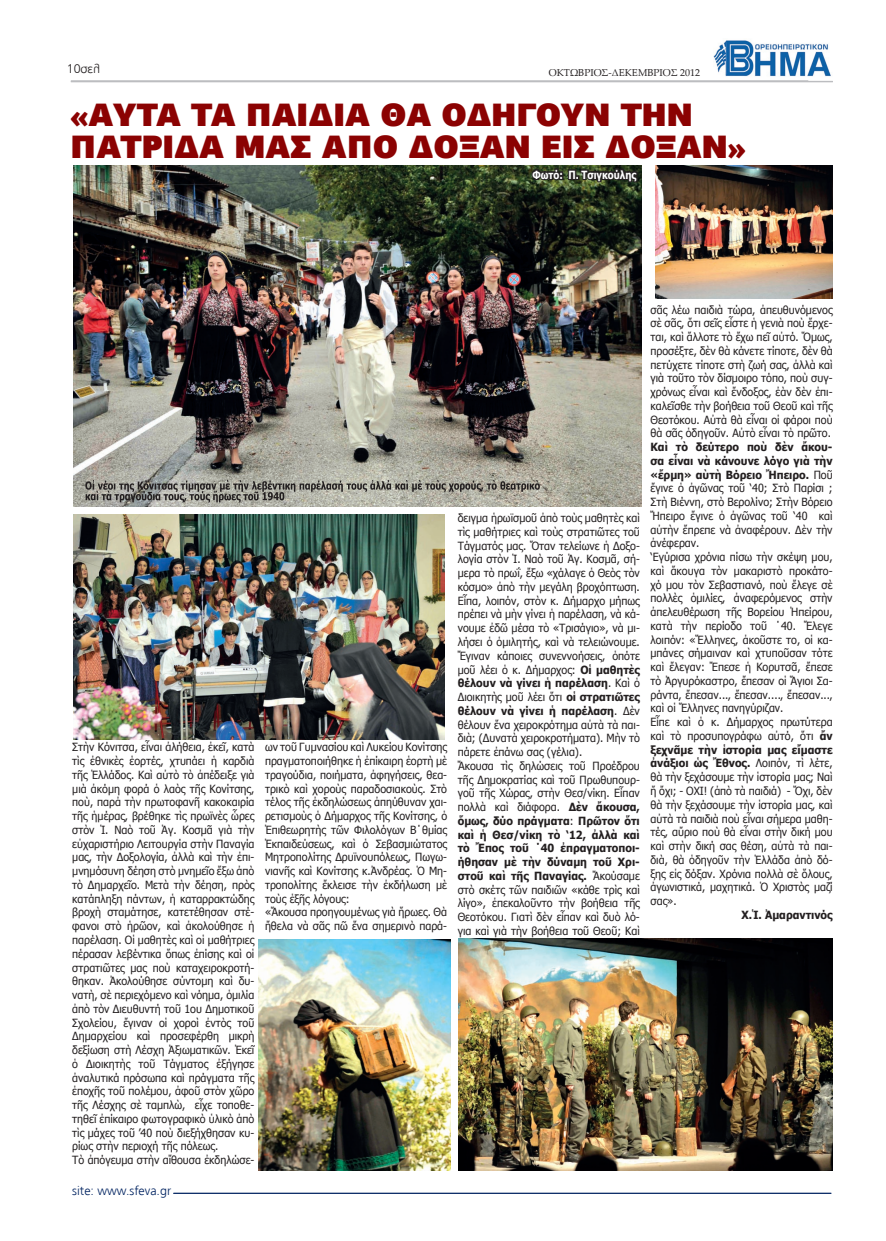
<style>
.page{position:relative;width:886px;height:1241px;background:#fff}
.page>*{position:absolute;margin:0;border:0;box-sizing:border-box;transform-origin:0 0}
.t1{font:900 32.5px/32.5px "PF Agora Sans Pro";color:#8b0202;scale:.95 1}
.t2{font:300 12.5px "PF Catalog";color:#002361}
.t3{font:300 12.5px "PF Catalog";color:#231f20}
.t4{font:11.25px/13.8px "Tahoma";color:#231f20;scale:.95 1}
.t5{font:700 11.25px "Tahoma";color:#fff;scale:.85 1}
.t6{font:700 11.25px "Tahoma";color:#231f20;scale:.95 1}
.t7{font:10px "Palatino Linotype";color:#231f20}
.s1{font-weight:700}
</style>
<div class="page">
<img style="left:714px;top:40px;width:117px;height:37px">
<hr style="left:71px;top:81px;width:762px;height:1px;background:#bcbdc0">
<hr style="left:71px;top:80px;width:737px;height:1px;background:#bcbdc0">
<hr style="left:174px;top:1192px;width:657px;height:1px;background:#002361">
<img style="left:259px;top:939px;width:191px;height:231px">
<img style="left:459px;top:938px;width:373px;height:232px">
<img style="left:73px;top:514px;width:371px;height:225px">
<img style="left:655px;top:166px;width:177px;height:132px">
<img style="left:73px;top:166px;width:568px;height:340px">
<svg style="left:529px;top:167px;width:111px;height:19px"></svg>
<svg style="left:85px;top:480px;width:455px;height:22px"></svg>
<p class="t3" style="left:67px;top:62px;width:35px">10σελ</p>
<p class="t7" style="left:549px;top:65px;width:153px">ΟΚΤΩΒΡΙΟΣ-ΔΕΚΕΜΒΡΙΟΣ 2012</p>
<h1 class="t1" style="left:70px;top:98px;width:713px">«ΑΥΤΑ ΤΑ ΠΑΙΔΙΑ ΘΑ ΟΔΗΓΟΥΝ ΤΗΝ<br>ΠΑΤΡΙΔΑ ΜΑΣ ΑΠΟ ΔΟΞΑΝ ΕΙΣ ΔΟΞΑΝ»</h1>
<p class="t5" style="left:532px;top:167px;width:124px">Φωτό: Π. Τσιγκούλης</p>
<p class="t4" style="left:72px;top:739px;width:193px">Στὴν Κόνιτσα, εἶναι ἀλήθεια, ἐκεῖ, κατὰ τὶς ἐθνικὲς ἑορτές, χτυπάει ἡ καρδιὰ τῆς Ἑλλάδος. Καὶ αὐτὸ τὸ ἀπέδειξε γιὰ μιὰ ἀκόμη φορά ὁ λαὸς τῆς Κονίτσης, ποὺ, παρἀ τὴν πρωτοφανῆ κακοκαιρία τῆς ἡμέρας, βρέθηκε τὶς πρωϊνὲς ὧρες στὸν Ἱ. Ναὸ τοῦ Ἁγ. Κοσμᾶ γιὰ τὴν εὐχαριστήριο Λειτουργία στὴν Παναγία μας, τὴν Δοξολογία, ἀλλὰ καὶ τὴν ἐπι&shy;μνημόσυνη δέηση στὸ μνημεῖο ἔξω ἀπὸ τὸ Δημαρχεῖο. Μετὰ τὴν δέηση, πρὸς κατάπληξη πάντων, ἡ καταρρακτώδης βροχὴ σταμάτησε, κατετέθησαν στέ&shy;φανοι στὸ ἡρῶον, καὶ ἀκολούθησε ἡ παρέλαση. Οἱ μαθητὲς καὶ οἱ μαθήτριες πέρασαν λεβέντικα ὅπως ἐπίσης καὶ οἱ στρατιῶτες μας ποὺ καταχειροκροτή&shy;θηκαν. Ἀκολούθησε σύντομη καὶ δυ&shy;νατὴ, σὲ περιεχόμενο καὶ νόημα, ὁμιλία ἀπὸ τὸν Διευθυντή τοῦ 1ου Δημοτικοῦ Σχολείου, ἔγιναν οἱ χοροὶ ἐντὸς τοῦ Δημαρχείου καὶ προσεφέρθη μικρὴ δεξίωση στὴ Λέσχη Ἀξιωματικῶν. Ἐκεῖ ὁ Διοικητὴς τοῦ Τάγματος ἐξήγησε ἀναλυτικά πρόσωπα καὶ πράγματα τῆς ἐποχῆς τοῦ πολέμου, ἀφοῦ στὸν χῶρο τῆς Λέσχης σὲ ταμπλὼ, εἶχε τοποθε&shy;τηθεῖ ἐπίκαιρο φωτογραφικὸ ὑλικὸ ἀπὸ τὶς μάχες τοῦ ’40 ποὺ διεξήχθησαν κυ&shy;ρίως στὴν περιοχή τῆς πόλεως.<br>Τὸ ἀπόγευμα στὴν αἴθουσα ἐκδηλώσε-</p>
<p class="t4" style="left:265px;top:739px;width:193px">ων τοῦ Γυμνασίου καὶ Λυκείου Κονίτσης πραγματοποιήθηκε ἡ ἐπίκαιρη ἑορτὴ μὲ τραγούδια, ποιήματα, ἀφηγήσεις, θεα&shy;τρικὸ καὶ χοροὺς παραδοσιακοὺς. Στὸ τέλος τῆς ἐκδηλώσεως ἀπηύθυναν χαι&shy;ρετισμοὺς ὁ Δήμαρχος τῆς Κονίτσης, ὁ Ἐπιθεωρητὴς τῶν Φιλολόγων Β΄θμίας Ἐκπαιδεύσεως, καὶ ὁ Σεβασμιώτατος Μητροπολίτης Δρυϊνουπόλεως, Πωγω&shy;νιανῆς καὶ Κονίτσης κ.Ἀνδρέας. Ὁ Μη&shy;τροπολίτης ἔκλεισε τὴν ἐκδήλωση μὲ τοὺς ἑξῆς λόγους:<br>«Ἄκουσα προηγουμένως γιὰ ἥρωες. Θὰ ἤθελα νὰ σᾶς πῶ ἕνα σημερινὸ παρά-</p>
<p class="t2" style="left:72px;top:1183px;width:100px">site: www.sfeva.gr</p>
<p class="t4" style="left:458px;top:510px;width:193px">δειγμα ἡρωϊσμοῦ ἀπὸ τοὺς μαθητὲς καὶ τὶς μαθήτριες καὶ τοὺς στρατιῶτες τοῦ Τάγματός μας. Ὅταν τελείωνε ἡ Δοξο&shy;λογία στὸν Ἱ. Ναὸ τοῦ Ἁγ. Κοσμᾶ, σή&shy;μερα τὸ πρωΐ, ἔξω «χάλαγε ὁ Θεὸς τὸν κόσμο» ἀπὸ τὴν μεγάλη βροχόπτωση.<br>Εἶπα, λοιπόν, στὸν κ. Δήμαρχο μήπως πρέπει νὰ μὴν γίνει ἡ παρέλαση, νὰ κά&shy;νουμε ἐδῶ μέσα τὸ «Τρισάγιο», νὰ μι&shy;λήσει ὁ ὁμιλητής, καὶ νὰ τελειώνουμε.<br>Ἔγιναν κάποιες συνεννοήσεις, ὁπότε μοῦ λέει ὁ κ. Δήμαρχος: <span class="s1">Οἱ μαθητὲς θέλουν νὰ γίνει ἡ παρέλαση</span>. Καὶ ὁ Διοικητὴς μοῦ λέει ὅτι <span class="s1">οἱ στρατιῶτες θέλουν νὰ γίνει ἡ παρέλαση</span>. Δὲν θέλουν ἕνα χειροκρότημα αὐτὰ τὰ παι&shy;διὰ; (Δυνατὰ χειροκροτήματα). Μὴν τὸ πάρετε ἐπάνω σας (γέλια).<br>Ἄκουσα τὶς δηλώσεις τοῦ Προέδρου τῆς Δημοκρατίας καὶ τοῦ Πρωθυπουρ&shy;γοῦ τῆς Χώρας, στὴν Θεσ/νίκη. Εἶπαν πολλὰ καὶ διάφορα. <span class="s1">Δὲν ἄκουσα, ὅμως, δύο πράγματα</span>: <span class="s1">Πρῶτον ὅτι καὶ ἡ Θεσ/νίκη τὸ ‘12, ἀλλὰ καὶ τὸ Ἔπος τοῦ ΄40 ἐπραγματοποι&shy;ήθησαν μὲ τὴν δύναμη τοῦ Χρι&shy;στοῦ καὶ τῆς Παναγίας.</span> Ἄκούσαμε στὸ σκέτς τῶν παιδιῶν «κάθε τρὶς καὶ λίγο», ἐπεκαλοῦντο τὴν βοήθεια τῆς Θεοτόκου. Γιατὶ δὲν εἶπαν καὶ δυὸ λό&shy;για καὶ γιὰ τὴν βοήθεια τοῦ Θεοῦ; Καὶ</p>
<p class="t4" style="left:650px;top:302px;width:193px;text-align:justify">σᾶς λέω παιδιὰ τώρα, ἀπευθυνόμενος σὲ σᾶς, ὅτι σεῖς εἶστε ἡ γενιὰ ποὺ ἔρχε&shy;ται, καὶ ἄλλοτε τὸ ἔχω πεῖ αὐτό. Ὅμως, προσέξτε, δὲν θὰ κάνετε τίποτε, δὲν θὰ πετύχετε τίποτε στὴ ζωή σας, ἀλλὰ καὶ γιὰ τοῦτο τὸν δίσμοιρο τόπο, ποὺ συγ&shy;χρόνως εἶναι καὶ ἔνδοξος, ἐὰν δὲν ἐπι&shy;καλεῖσθε τὴν βοήθεια τοῦ Θεοῦ καὶ τῆς Θεοτόκου. Αὐτὰ θὰ εἶναι οἱ φάροι ποὺ θὰ σᾶς ὁδηγοῦν. Αὐτὸ εἶναι τὸ πρῶτο.</p>
<p class="t4" style="left:650px;top:439px;width:193px"><span class="s1">Καὶ τὸ δεύτερο ποὺ δὲν ἄκου&shy;σα εἶναι νὰ κάνουνε λόγο γιὰ τὴν «ἔρμη» αὺτὴ Βόρειο Ἤπειρο.</span> Ποῦ ἔγινε ὁ ἀγῶνας τοῦ ‘40; Στὸ Παρίσι ;<br>Στὴ Βιέννη, στὸ Βερολίνο; Στὴν Βόρειο<br>Ἤπειρο ἔγινε ὁ ἀγῶνας τοῦ ‘40 καὶ αὐτὴν ἔπρεπε νὰ ἀναφέρουν. Δὲν τὴν ἀνέφεραν.<br>‘Εγύρισα χρόνια πίσω τὴν σκέψη μου, καὶ ἄκουγα τὸν μακαριστὸ προκάτο&shy;χό μου τὸν Σεβαστιανό, ποὺ ἔλεγε σὲ πολλὲς ὁμιλίες, ἀναφερόμενος στὴν ἀπελευθέρωση τῆς Βορείου Ἠπείρου, κατὰ τὴν περίοδο τοῦ ΄40. Ἔλεγε λοιπόν: «Ἕλληνες, ἀκοῦστε το, οἱ κα&shy;μπάνες σήμαιναν καὶ χτυποῦσαν τότε καὶ ἔλεγαν: Ἔπεσε ἡ Κορυτσᾶ, ἔπεσε τὸ Ἀργυρόκαστρο, ἔπεσαν οἱ Ἅγιοι Σα&shy;ράντα, ἔπεσαν..., ἔπεσαν...., ἔπεσαν..., καὶ οἱ Ἕλληνες πανηγύριζαν.<br>Εἶπε καὶ ὁ κ. Δήμαρχος πρωτύτερα καὶ τὸ προσυπογράφω αὐτό, ὅτι <span class="s1">ἄν ξεχνᾶμε τὴν ἱστορία μας εἴμαστε ἀνάξιοι ὡς Ἔθνος.</span> Λοιπόν, τὶ λέτε, θὰ τὴν ξεχάσουμε τὴν ἱστορία μας; Ναὶ ἤ ὄχι; - ΟΧΙ! (ἀπὸ τὰ παιδιά) - Ὄχι, δὲν θὰ τὴν ξεχάσουμε τὴν ἱστορία μας, καὶ αὐτὰ τὰ παιδιὰ ποὺ εἶναι σήμερα μαθη&shy;τές, αὔριο ποὺ θὰ εἶναι στὴν δική μου καὶ στὴν δική σας θέση, αὐτὰ τὰ παι&shy;διὰ, θὰ ὁδηγοῦν τὴν Ἑλλάδα ἀπὸ δό&shy;ξης εἰς δόξαν. Χρόνια πολλὰ σὲ ὅλους, ἀγωνιστικά, μαχητικά. Ὁ Χριστὸς μαζί σας».</p>
<p class="t6" style="left:741px;top:906px;width:97px">Χ.Ἱ. Ἀμαραντινός</p>
</div>
